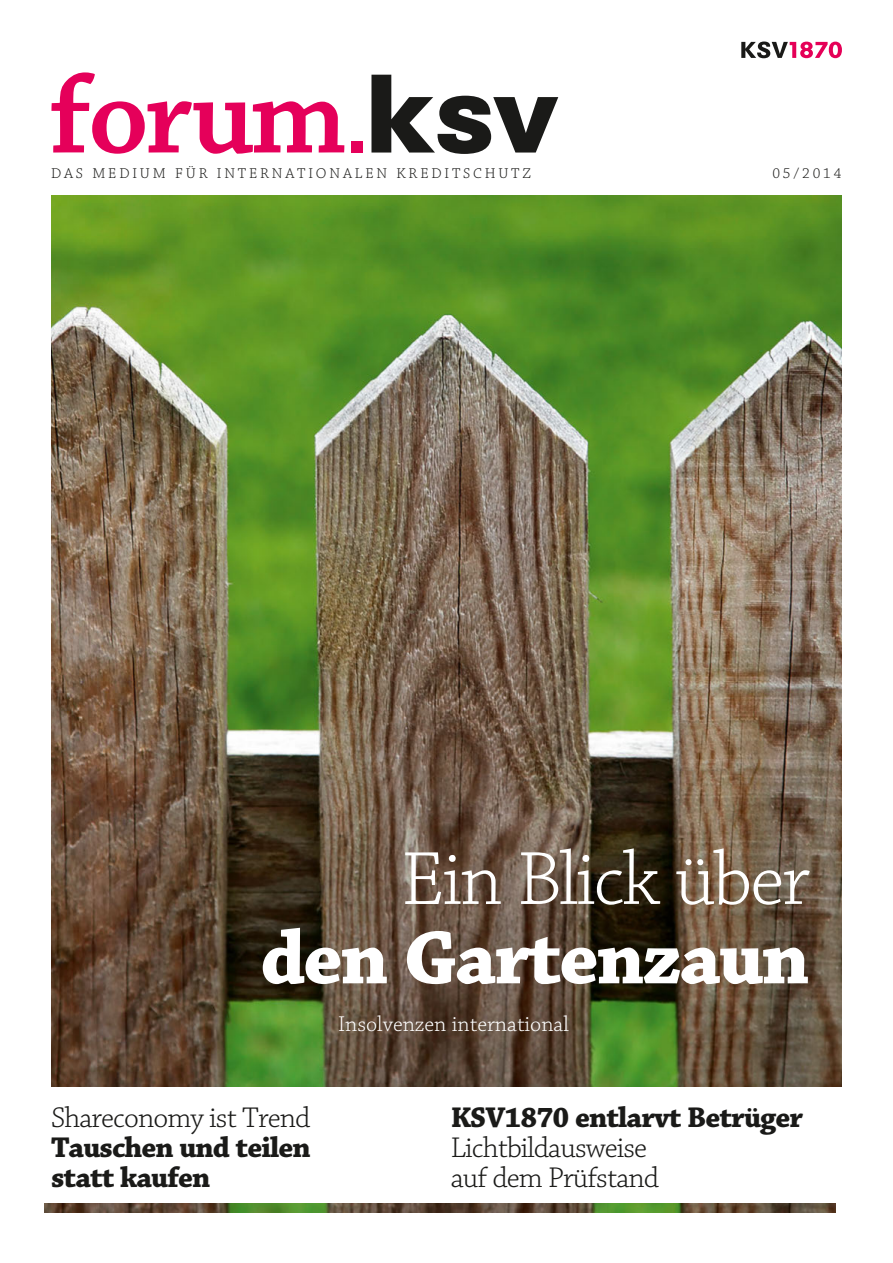
<style>
.page{position:relative;width:893px;height:1263px;background:#fff}
.page>*{position:absolute;margin:0;border:0;box-sizing:border-box;transform-origin:0 0}
.t1{font:600 116.7px "Chaparral Pro";color:#e5005a}
.t2{font:700 79.35px "Chaparral Pro";letter-spacing:-.03em;color:#fff}
.t3{font:300 79.35px "Chaparral Pro";color:#fff}
.t4{font:700 30px/30px "Chaparral Pro";letter-spacing:-.03em;color:#1a1a18}
.t5{font:300 30px/30px "Chaparral Pro";letter-spacing:-.03em;color:#1a1a18}
.t6{font:300 22.5px "Chaparral Pro";color:#fff}
.t7{font:300 15px "Chaparral Pro";letter-spacing:.19em;color:#1a1a18}
.s1{font-family:"DIN";font-weight:400;font-size:123.6px}
.s2{font-family:"Corporate S";font-weight:800;color:#1a1a18}
</style>
<div class="page">
<img style="left:51px;top:196px;width:791px;height:890px">
<img style="left:45px;top:1203px;width:791px;height:9px">
<svg style="left:741px;top:42px;width:101px;height:16px"></svg>
<h1 class="t1" style="left:49px;top:49px;width:510px">forum<span class="s1">.</span><span class="s2">ksv</span></h1>
<p class="t7" style="left:51px;top:166px;width:482px">Das Med ium für int ernat ional en Kred its chut z</p>
<p class="t7" style="left:772px;top:166px;width:71px">05/2014</p>
<h2 class="t3" style="left:401px;top:836px;width:410px">Ein Blick über</h2>
<h2 class="t2" style="left:260px;top:911px;width:551px">den Gartenzaun</h2>
<p class="t6" style="left:338px;top:1011px;width:232px">Insolvenzen international</p>
<p class="t5" style="left:51px;top:1104px;width:261px">Shareconomy ist Trend</p>
<p class="t4" style="left:51px;top:1133px;width:261px">Tauschen und teilen statt kaufen</p>
<p class="t4" style="left:451px;top:1103px;width:354px">KSV1870 entlarvt Betrüger</p>
<p class="t5" style="left:451px;top:1134px;width:210px">Lichtbildausweise auf dem Prüfstand</p>
</div>
